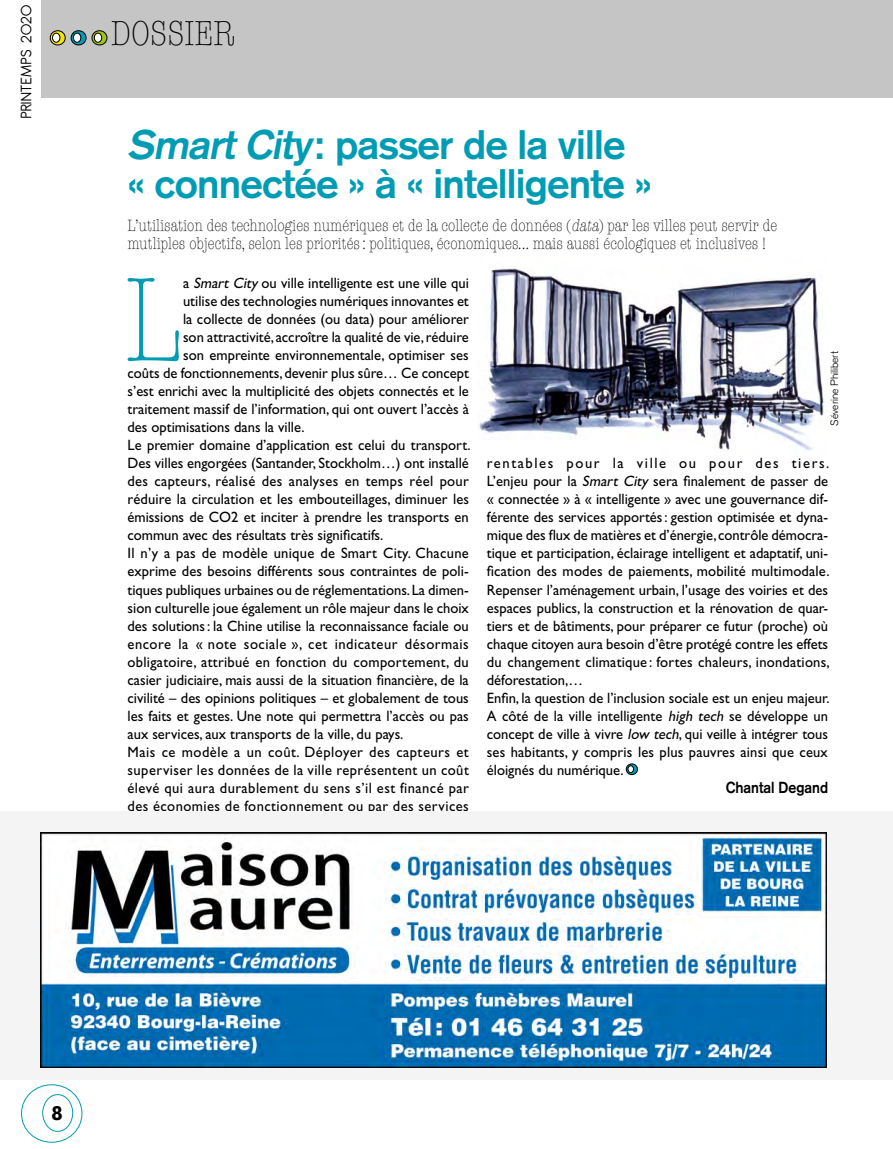
<style>
.page{position:relative;width:893px;height:1149px;background:#fff}
.page>*{position:absolute;margin:0;border:0;box-sizing:border-box;transform-origin:0 0}
.t1{font:300 condensed 120.45px "American Typewriter";color:#009cb4}
.t2{font:700 40.5px/39px "Akzidenz Grotesk";letter-spacing:-.02em;color:#009cb4}
.t3{font:35.1px "American Typewriter Light Cond A";color:#000}
.t4{font:900 20.1px "Akzidenz Grotesk";color:#000}
.t5{font:300 condensed 16.5px/18px "American Typewriter";color:#000}
.t6{font:16.5px "Antipasto";letter-spacing:.04em;color:#000}
.t7{font:700 15.75px "Akzidenz Grotesk";color:#000;scale:.9 1}
.t8{font:15px/18px "Gill Sans";color:#000}
.t9{font:15px "Gill Sans";letter-spacing:.03em;color:#000}
.t10{font:15px "Gill Sans";letter-spacing:.02em;color:#000}
.t11{font:15px "Gill Sans";letter-spacing:.035em;color:#000}
.t12{font:15px "Gill Sans";letter-spacing:.025em;color:#000}
.t13{font:300 10.5px "Akzidenz Grotesk";color:#000}
.s1{font-style:italic}
</style>
<div class="page">
<div style="left:38px;top:0;width:855px;height:98px;background:#c6c5c5"></div>
<div style="left:0;top:0;width:40px;height:119px;background:#fff"></div>
<svg style="left:50px;top:31px;width:15px;height:14px"></svg>
<svg style="left:71px;top:31px;width:15px;height:14px"></svg>
<svg style="left:92px;top:31px;width:15px;height:14px"></svg>
<svg style="left:21px;top:1084px;width:61px;height:58px"></svg>
<svg style="left:626px;top:763px;width:12px;height:11px"></svg>
<img style="left:478px;top:268px;width:347px;height:183px">
<div style="left:0;top:811px;width:893px;height:268px;background:#f4f4f4"></div>
<img style="left:40px;top:832px;width:787px;height:234px">
<p class="t6" style="left:17px;top:118px;width:115px;rotate:-90deg">PRINTEMPS 2020</p>
<h3 class="t3" style="left:111px;top:15px;width:125px">DOSSIER</h3>
<h2 class="t2" style="left:128px;top:125px;width:526px"><span class="s1">SmartCity</span>: passer de la ville « connectée » à « intelligente »</h2>
<p class="t5" style="left:128px;top:217px;width:651px">L’utilisation des technologies numériques et de la collecte de données (<span class="s1">data</span>) par les villes peut servir de mutliples objectifs, selon les priorités: politiques, économiques... mais aussi écologiques et inclusives !</p>
<h1 class="t1" style="left:124px;top:257px;width:60px">L</h1>
<p class="t8" style="left:183px;top:274px;width:287px">a <span class="s1">Smart City</span> ou ville intelligente est une ville qui</p>
<p class="t8" style="left:183px;top:292px;width:287px">utilise des technologies numériques innovantes et</p>
<p class="t8" style="left:183px;top:310px;width:287px">la collecte de données (ou data) pour améliorer</p>
<p class="t8" style="left:183px;top:328px;width:287px">son attractivité, accroître la qualité de vie, réduire</p>
<p class="t8" style="left:183px;top:346px;width:287px">son empreinte environnementale, optimiser ses</p>
<p class="t8" style="left:128px;top:364px;width:343px">coûts de fonctionnements, devenir plus sûre… Ce concept</p>
<p class="t8" style="left:128px;top:382px;width:343px">s’est enrichi avec la multiplicité des objets connectés et le</p>
<p class="t8" style="left:128px;top:400px;width:343px">traitement massif de l’information, qui ont ouvert l’accès à</p>
<p class="t8" style="left:128px;top:418px;width:178px">des optimisations dans la ville.</p>
<p class="t8" style="left:128px;top:436px;width:344px">Le premier domaine d’application est celui du transport.</p>
<p class="t8" style="left:128px;top:454px;width:343px">Des villes engorgées (Santander, Stockholm…) ont installé</p>
<p class="t12" style="left:128px;top:472px;width:343px">des capteurs, réalisé des analyses en temps réel pour</p>
<p class="t8" style="left:128px;top:490px;width:343px">réduire la circulation et les embouteillages, diminuer les</p>
<p class="t8" style="left:128px;top:508px;width:343px">émissions de CO2 et inciter à prendre les transports en</p>
<p class="t8" style="left:128px;top:526px;width:257px">commun avec des résultats très significatifs.</p>
<p class="t10" style="left:128px;top:544px;width:343px">Il n’y a pas de modèle unique de Smart City. Chacune</p>
<p class="t8" style="left:128px;top:562px;width:343px">exprime des besoins différents sous contraintes de poli-</p>
<p class="t8" style="left:128px;top:580px;width:343px">tiques publiques urbaines ou de réglementations. La dimen-</p>
<p class="t8" style="left:128px;top:598px;width:343px">sion culturelle joue également un rôle majeur dans le choix</p>
<p class="t8" style="left:128px;top:616px;width:343px">des solutions: la Chine utilise la reconnaissance faciale ou</p>
<p class="t11" style="left:128px;top:634px;width:343px">encore la « note sociale », cet indicateur désormais</p>
<p class="t10" style="left:128px;top:652px;width:343px">obligatoire, attribué en fonction du comportement, du</p>
<p class="t8" style="left:128px;top:670px;width:343px">casier judiciaire, mais aussi de la situation financière, de la</p>
<p class="t8" style="left:128px;top:688px;width:343px">civilité – des opinions politiques – et globalement de tous</p>
<p class="t8" style="left:128px;top:706px;width:343px">les faits et gestes. Une note qui permettra l’accès ou pas</p>
<p class="t8" style="left:128px;top:724px;width:277px">aux services, aux transports de la ville, du pays.</p>
<p class="t11" style="left:128px;top:742px;width:343px">Mais ce modèle a un coût. Déployer des capteurs et</p>
<p class="t9" style="left:128px;top:760px;width:343px">superviser les données de la ville représentent un coût</p>
<p class="t9" style="left:128px;top:778px;width:343px">élevé qui aura durablement du sens s’il est financé par</p>
<p class="t9" style="left:128px;top:796px;width:343px">des économies de fonctionnement ou par des services</p>
<p class="t13" style="left:828px;top:425px;width:75px;rotate:-90deg">Séverine Philibert</p>
<p class="t8" style="left:487px;top:454px;width:344px">rentables pour la ville ou pour des tiers.<br>L’enjeu pour la <span class="s1">Smart City</span> sera finalement de passer de « connectée » à « intelligente » avec une gouvernance dif&shy;férente des services apportés: gestion optimisée et dyna&shy;mique des flux de matières et d’énergie, contrôle démocra&shy;tique et participation, éclairage intelligent et adaptatif, uni&shy;fication des modes de paiements, mobilité multimodale.<br>Repenser l’aménagement urbain, l’usage des voiries et des espaces publics, la construction et la rénovation de quar&shy;tiers et de bâtiments, pour préparer ce futur (proche) où chaque citoyen aura besoin d’être protégé contre les effets du changement climatique : fortes chaleurs, inondations, déforestation,…<br>Enfin, la question de l’inclusion sociale est un enjeu majeur.<br>A côté de la ville intelligente <span class="s1">high tech</span> se développe un concept de ville à vivre <span class="s1">low tech</span>, qui veille à intégrer tous ses habitants, y compris les plus pauvres ainsi que ceux éloignés du numérique.</p>
<p class="t7" style="left:726px;top:777px;width:115px">Chantal Degand</p>
<h3 class="t4" style="left:51px;top:1100px;width:13px">8</h3>
</div>
